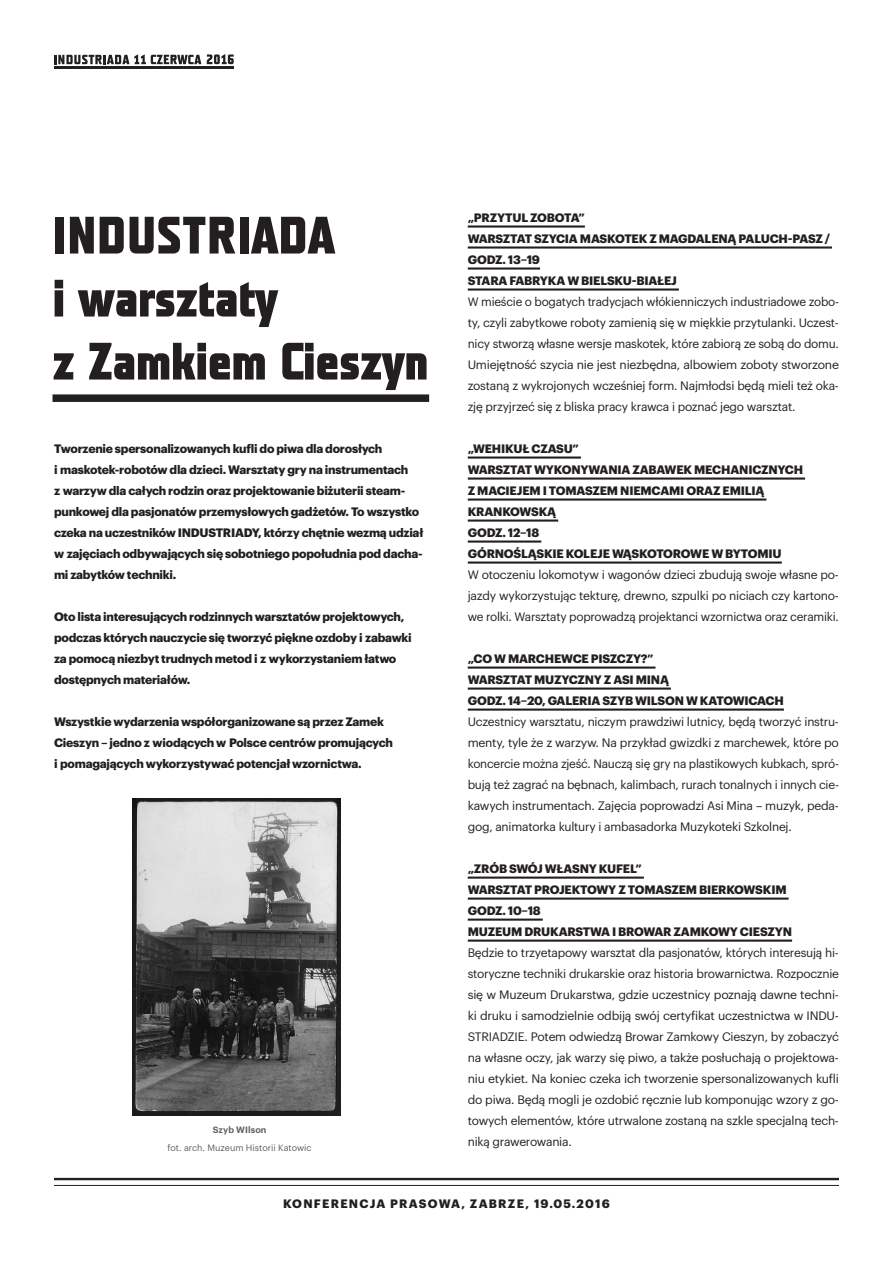
<style>
.page{position:relative;width:893px;height:1263px;background:#fff}
.page>*{position:absolute;margin:0;border:0;box-sizing:border-box;transform-origin:0 0}
.naglowekkk_38{font:52.5px/63px "Teuton 27 Pro";letter-spacing:-.01em;color:#231f20}
._9_14{font:12px/21px "Graphik";letter-spacing:-.02em;color:#231f20;text-align:justify}
._9_14-2{font:700 12px/21px "Graphik";letter-spacing:-.02em;color:#231f20}
._9_14-3{font:700 12px "Graphik";letter-spacing:.105em;color:#231f20}
.t1{font:9px "Graphik";color:#5f5f62}
.t2{font:600 9px "Graphik";letter-spacing:.01em;color:#5f5f62}
</style>
<div class="page">
<hr style="left:54px;top:1185px;width:785px;height:1px;background:#231f20">
<hr style="left:54px;top:1178px;width:785px;height:2px;background:#231f20">
<div style="left:52px;top:394px;width:377px;height:8px;background:#231f20"></div>
<hr style="left:54px;top:66px;width:179px;height:3px;background:#231f20">
<svg style="left:207px;top:54px;width:27px;height:10px"></svg>
<svg style="left:54px;top:54px;width:147px;height:10px"></svg>
<hr style="left:468px;top:225px;width:117px;height:3px;background:#231f20">
<hr style="left:468px;top:246px;width:364px;height:3px;background:#231f20">
<hr style="left:468px;top:267px;width:72px;height:3px;background:#231f20">
<hr style="left:468px;top:288px;width:211px;height:3px;background:#231f20">
<hr style="left:468px;top:456px;width:113px;height:3px;background:#231f20">
<hr style="left:468px;top:477px;width:337px;height:3px;background:#231f20">
<hr style="left:468px;top:498px;width:298px;height:3px;background:#231f20">
<hr style="left:468px;top:519px;width:90px;height:3px;background:#231f20">
<hr style="left:468px;top:540px;width:73px;height:3px;background:#231f20">
<hr style="left:468px;top:561px;width:314px;height:3px;background:#231f20">
<hr style="left:468px;top:666px;width:187px;height:3px;background:#231f20">
<hr style="left:468px;top:687px;width:203px;height:3px;background:#231f20">
<hr style="left:468px;top:708px;width:316px;height:3px;background:#231f20">
<hr style="left:468px;top:876px;width:176px;height:3px;background:#231f20">
<hr style="left:468px;top:897px;width:321px;height:3px;background:#231f20">
<hr style="left:468px;top:918px;width:75px;height:3px;background:#231f20">
<hr style="left:468px;top:939px;width:324px;height:3px;background:#231f20">
<img style="left:133px;top:798px;width:208px;height:318px">
<p class="naglowekkk_38" style="left:52px;top:206px;width:378px">INDUSTRIADA<br>i warsztaty<br>z Zamkiem Cieszyn</p>
<p class="_9_14-2" style="left:54px;top:437px;width:371px">Tworzenie spersonalizowanych kufli do piwa dla dorosłych<br>i maskotek-robotów dla dzieci. Warsztaty gry na instrumentach<br>z warzyw dla całych rodzin oraz projektowanie biżuterii steam&shy;punkowej dla pasjonatów przemysłowych gadżetów. To wszystko czeka na uczestników INDUSTRIADY, którzy chętnie wezmą udział w zajęciach odbywających się sobotniego popołudnia pod dacha&shy;mi zabytków techniki.</p>
<p class="_9_14-2" style="left:54px;top:605px;width:359px">Oto lista interesujących rodzinnych warsztatów projektowych, podczas których nauczycie się tworzyć piękne ozdoby i zabawki za pomocą niezbyt trudnych metod i z wykorzystaniem łatwo dostępnych materiałów.</p>
<p class="_9_14-2" style="left:54px;top:710px;width:340px">Wszystkie wydarzenia współorganizowane są przez Zamek<br>Cieszyn – jedno z wiodących w Polsce centrów promujących i pomagających wykorzystywać potencjał wzornictwa.</p>
<p class="t2" style="left:213px;top:1123px;width:55px">Szyb WIlson</p>
<p class="t1" style="left:168px;top:1141px;width:146px">fot. arch. Muzeum Historii Katowic</p>
<p class="_9_14-2" style="left:468px;top:206px;width:119px">„PRZYTUL ZOBOTA”</p>
<p class="_9_14-2" style="left:468px;top:227px;width:364px">WARSZTAT SZYCIA MASKOTEK Z MAGDALENĄ PALUCH-PASZ /<br>GODZ. 13–19</p>
<p class="_9_14-2" style="left:468px;top:269px;width:211px">STARA FABRYKA W BIELSKU-BIAŁEJ</p>
<p class="_9_14" style="left:468px;top:290px;width:373px">W mieście o bogatych tradycjach włókienniczych industriadowe zobo&shy;ty, czyli zabytkowe roboty zamienią się w miękkie przytulanki. Uczest&shy;nicy stworzą własne wersje maskotek, które zabiorą ze sobą do domu.<br>Umiejętność szycia nie jest niezbędna, albowiem zoboty stworzone zostaną z wykrojonych wcześniej form. Najmłodsi będą mieli też oka&shy;zję przyjrzeć się z bliska pracy krawca i poznać jego warsztat.</p>
<p class="_9_14-2" style="left:468px;top:437px;width:113px">„WEHIKUŁ CZASU”</p>
<p class="_9_14-2" style="left:468px;top:458px;width:337px">WARSZTAT WYKONYWANIA ZABAWEK MECHANICZNYCH<br>Z MACIEJEM I TOMASZEM NIEMCAMI ORAZ EMILIĄ<br>KRANKOWSKĄ</p>
<p class="_9_14-2" style="left:468px;top:521px;width:73px">GODZ. 12–18</p>
<p class="_9_14-2" style="left:468px;top:542px;width:316px">GÓRNOŚLĄSKIE KOLEJE WĄSKOTOROWE W BYTOMIU</p>
<p class="_9_14" style="left:468px;top:563px;width:373px">W otoczeniu lokomotyw i wagonów dzieci zbudują swoje własne po&shy;jazdy wykorzystując tekturę, drewno, szpulki po niciach czy kartono&shy;we rolki. Warsztaty poprowadzą projektanci wzornictwa oraz ceramiki.</p>
<p class="_9_14-2" style="left:468px;top:647px;width:187px">„CO W MARCHEWCE PISZCZY?”</p>
<p class="_9_14-2" style="left:468px;top:668px;width:203px">WARSZTAT MUZYCZNY Z ASI MINĄ</p>
<p class="_9_14-2" style="left:468px;top:689px;width:318px">GODZ. 14–20, GALERIA SZYB WILSON W KATOWICACH</p>
<p class="_9_14" style="left:468px;top:710px;width:373px">Uczestnicy warsztatu, niczym prawdziwi lutnicy, będą tworzyć instru&shy;menty, tyle że z warzyw. Na przykład gwizdki z marchewek, które po koncercie można zjeść. Nauczą się gry na plastikowych kubkach, spró&shy;bują też zagrać na bębnach, kalimbach, rurach tonalnych i innych cie&shy;kawych instrumentach. Zajęcia poprowadzi Asi Mina – muzyk, peda&shy;gog, animatorka kultury i ambasadorka Muzykoteki Szkolnej.</p>
<p class="_9_14-2" style="left:468px;top:857px;width:176px">„ZRÓB SWÓJ WŁASNY KUFEL”</p>
<p class="_9_14-2" style="left:468px;top:878px;width:320px">WARSZTAT PROJEKTOWY Z TOMASZEM BIERKOWSKIM</p>
<p class="_9_14-2" style="left:468px;top:899px;width:75px">GODZ. 10–18</p>
<p class="_9_14-2" style="left:468px;top:920px;width:326px">MUZEUM DRUKARSTWA I BROWAR ZAMKOWY CIESZYN</p>
<p class="_9_14" style="left:468px;top:941px;width:373px">Będzie to trzyetapowy warsztat dla pasjonatów, których interesują hi&shy;storyczne techniki drukarskie oraz historia browarnictwa. Rozpocznie się w Muzeum Drukarstwa, gdzie uczestnicy poznają dawne techni&shy;ki druku i samodzielnie odbiją swój certyfikat uczestnictwa w INDU-STRIADZIE. Potem odwiedzą Browar Zamkowy Cieszyn, by zobaczyć na własne oczy, jak warzy się piwo, a także posłuchają o projektowa&shy;niu etykiet. Na koniec czeka ich tworzenie spersonalizowanych kufli do piwa. Będą mogli je ozdobić ręcznie lub komponując wzory z go&shy;towych elementów, które utrwalone zostaną na szkle specjalną tech&shy;niką grawerowania.</p>
<p class="_9_14-3" style="left:283px;top:1195px;width:328px">KONFERENCJA PRASOWA, ZABRZE, 19.05.2016</p>
</div>
